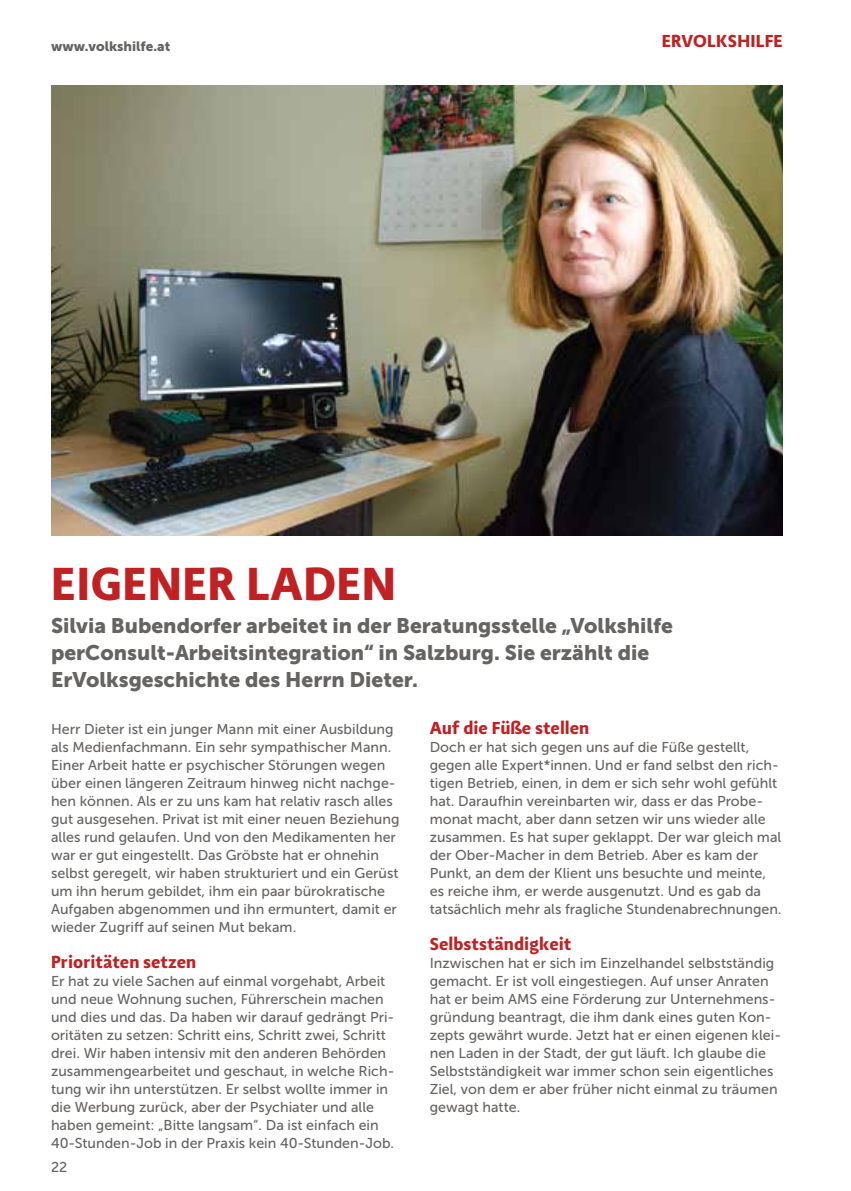
<style>
.page{position:relative;width:851px;height:1191px;background:#fff}
.page>*{position:absolute;margin:0;border:0;box-sizing:border-box;transform-origin:0 0}
.t1{font:700 48px "Adagio Sans";letter-spacing:.01em;color:#c02123}
.t2{font:21px/27px "Museo Sans 900";color:#666462}
.t3{font:700 18px "Adagio Sans";color:#c02123}
.t4{font:14.25px/18px "Museo Sans 500";color:#666462}
.t5{font:13.5px "Museo Sans 900";color:#666462}
</style>
<div class="page">
<img style="left:51px;top:85px;width:731px;height:451px">
<p class="t5" style="left:51px;top:38px;width:121px">www.volkshilfe.at</p>
<p class="t3" style="left:661px;top:29px;width:123px">ERVOLKSHILFE</p>
<h1 class="t1" style="left:51px;top:552px;width:346px">EIGENER LADEN</h1>
<h2 class="t2" style="left:51px;top:612px;width:623px">Silvia Bubendorfer arbeitet in der Beratungsstelle „Volkshilfe perConsult-Arbeitsintegration“ in Salzburg. Sie erzählt die<br>ErVolksgeschichte des Herrn Dieter.</h2>
<p class="t4" style="left:51px;top:720px;width:350px">Herr Dieter ist ein junger Mann mit einer Ausbildung als Medienfachmann. Ein sehr sympathischer Mann.<br>Einer Arbeit hatte er psychischer Störungen wegen über einen längeren Zeitraum hinweg nicht nachge&shy;hen können. Als er zu uns kam hat relativ rasch alles gut ausgesehen. Privat ist mit einer neuen Beziehung alles rund gelaufen. Und von den Medikamenten her war er gut eingestellt. Das Gröbste hat er ohnehin selbst geregelt, wir haben strukturiert und ein Gerüst um ihn herum gebildet, ihm ein paar bürokratische Aufgaben abgenommen und ihn ermuntert, damit er wieder Zugriff auf seinen Mut bekam.</p>
<p class="t3" style="left:51px;top:950px;width:147px">Prioritäten setzen</p>
<p class="t4" style="left:51px;top:972px;width:345px">Er hat zu viele Sachen auf einmal vorgehabt, Arbeit und neue Wohnung suchen, Führerschein machen und dies und das. Da haben wir darauf gedrängt Pri&shy;oritäten zu setzen: Schritt eins, Schritt zwei, Schritt drei. Wir haben intensiv mit den anderen Behörden zusammengearbeitet und geschaut, in welche Rich&shy;tung wir ihn unterstützen. Er selbst wollte immer in die Werbung zurück, aber der Psychiater und alle haben gemeint: „Bitte langsam“. Da ist einfach ein 40-Stunden-Job in der Praxis kein 40-Stunden-Job.</p>
<p class="t4" style="left:51px;top:1158px;width:18px">22</p>
<p class="t3" style="left:429px;top:716px;width:161px">Auf die Füße stellen</p>
<p class="t4" style="left:429px;top:738px;width:353px">Doch er hat sich gegen uns auf die Füße gestellt, gegen alle Expert*innen. Und er fand selbst den rich&shy;tigen Betrieb, einen, in dem er sich sehr wohl gefühlt hat. Daraufhin vereinbarten wir, dass er das Probe&shy;monat macht, aber dann setzen wir uns wieder alle zusammen. Es hat super geklappt. Der war gleich mal der Ober-Macher in dem Betrieb. Aber es kam der Punkt, an dem der Klient uns besuchte und meinte, es reiche ihm, er werde ausgenutzt. Und es gab da tatsächlich mehr als fragliche Stundenabrechnungen.</p>
<p class="t3" style="left:429px;top:932px;width:143px">Selbstständigkeit</p>
<p class="t4" style="left:429px;top:954px;width:353px">Inzwischen hat er sich im Einzelhandel selbstständig gemacht. Er ist voll eingestiegen. Auf unser Anraten hat er beim AMS eine Förderung zur Unternehmens&shy;gründung beantragt, die ihm dank eines guten Kon&shy;zepts gewährt wurde. Jetzt hat er einen eigenen klei&shy;nen Laden in der Stadt, der gut läuft. Ich glaube die Selbstständigkeit war immer schon sein eigentliches Ziel, von dem er aber früher nicht einmal zu träumen gewagt hatte.</p>
</div>
